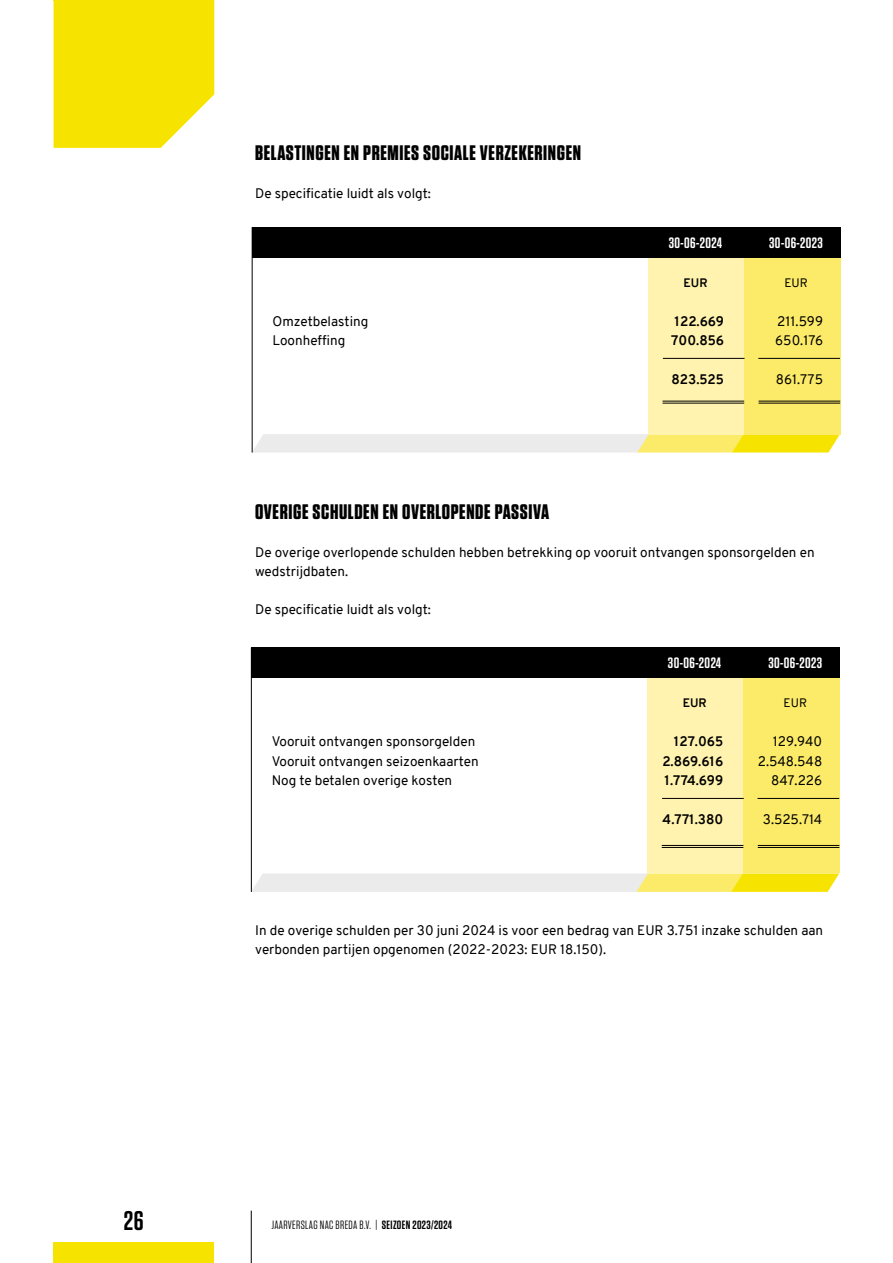
<style>
.page{position:relative;width:893px;height:1263px;background:#fff}
.page>*{position:absolute;margin:0;border:0;box-sizing:border-box;transform-origin:0 0}
.t1{font:600 27px "Tungsten";color:#000}
.t2{font:700 21px "Tungsten";letter-spacing:.03em;color:#000}
.t3{font:600 15px "Tungsten";letter-spacing:.03em;color:#fff}
.t4{font:13.5px/18.9px "Overpass";color:#000}
.t5{font:700 13.5px "Overpass";color:#000}
.t6{font:12px "Tungsten";letter-spacing:.03em;color:#000}
.t7{font:700 12px "Overpass";color:#000}
.t8{font:12px "Overpass";color:#000}
.s1{font-weight:600}
</style>
<div class="page">
<div style="left:54px;top:0;width:160px;height:148px;background:#f7e300"></div>
<div style="left:54px;top:1242px;width:160px;height:21px;background:#f7e300"></div>
<hr style="left:251px;top:1211px;width:1px;height:52px;background:#000">
<svg style="left:252px;top:873px;width:587px;height:19px;background:#f0eab2"></svg>
<div style="left:647px;top:675px;width:96px;height:198px;background:#fff3af"></div>
<div style="left:743px;top:675px;width:96px;height:198px;background:#fceb69"></div>
<div style="left:251px;top:647px;width:588px;height:31px;background:#000"></div>
<hr style="left:757px;top:798px;width:82px;height:1px;background:#000">
<hr style="left:662px;top:798px;width:82px;height:1px;background:#000">
<hr style="left:758px;top:845px;width:81px;height:1px;background:#000">
<hr style="left:758px;top:847px;width:81px;height:1px;background:#000">
<hr style="left:662px;top:845px;width:81px;height:1px;background:#000">
<hr style="left:662px;top:847px;width:81px;height:1px;background:#000">
<hr style="left:251px;top:648px;width:1px;height:244px;background:#000">
<svg style="left:253px;top:434px;width:587px;height:18px;background:#f0eab1"></svg>
<div style="left:648px;top:255px;width:96px;height:179px;background:#fff3af"></div>
<div style="left:744px;top:255px;width:96px;height:179px;background:#fceb69"></div>
<div style="left:252px;top:227px;width:588px;height:30px;background:#000"></div>
<hr style="left:758px;top:358px;width:82px;height:1px;background:#000">
<hr style="left:663px;top:358px;width:81px;height:1px;background:#000">
<hr style="left:759px;top:401px;width:81px;height:1px;background:#000">
<hr style="left:759px;top:403px;width:81px;height:1px;background:#000">
<hr style="left:662px;top:401px;width:82px;height:1px;background:#000">
<hr style="left:662px;top:403px;width:82px;height:1px;background:#000">
<hr style="left:252px;top:227px;width:1px;height:225px;background:#000">
<h2 class="t2" style="left:255px;top:142px;width:327px">BELASTINGEN EN PREMIES SOCIALE VERZEKERINGEN</h2>
<p class="t4" style="left:255px;top:184px;width:177px">De specificatie luidt als volgt:</p>
<p class="t3" style="left:669px;top:235px;width:55px">30-06-2024</p>
<p class="t3" style="left:769px;top:235px;width:55px">30-06-2023</p>
<p class="t7" style="left:683px;top:274px;width:26px">EUR</p>
<p class="t8" style="left:784px;top:274px;width:25px">EUR</p>
<p class="t4" style="left:273px;top:312px;width:97px">Omzetbelasting</p>
<p class="t5" style="left:675px;top:312px;width:51px">122.669</p>
<p class="t4" style="left:777px;top:312px;width:47px">211.599</p>
<p class="t4" style="left:272px;top:331px;width:74px">Loonheffing</p>
<p class="t5" style="left:671px;top:331px;width:54px">700.856</p>
<p class="t4" style="left:775px;top:331px;width:49px">650.176</p>
<p class="t5" style="left:672px;top:370px;width:54px">823.525</p>
<p class="t4" style="left:776px;top:370px;width:49px">861.775</p>
<h2 class="t2" style="left:255px;top:501px;width:295px">OVERIGE SCHULDEN EN OVERLOPENDE PASSIVA</h2>
<p class="t4" style="left:255px;top:543px;width:561px">De overige overlopende schulden hebben betrekking op vooruit ontvangen sponsorgelden en wedstrijdbaten.</p>
<p class="t4" style="left:255px;top:600px;width:177px">De specificatie luidt als volgt:</p>
<p class="t3" style="left:668px;top:655px;width:55px">30-06-2024</p>
<p class="t3" style="left:768px;top:655px;width:55px">30-06-2023</p>
<p class="t7" style="left:683px;top:695px;width:26px">EUR</p>
<p class="t8" style="left:783px;top:695px;width:25px">EUR</p>
<p class="t4" style="left:272px;top:732px;width:205px">Vooruit ontvangen sponsorgelden</p>
<p class="t5" style="left:674px;top:732px;width:51px">127.065</p>
<p class="t4" style="left:773px;top:732px;width:51px">129.940</p>
<p class="t4" style="left:272px;top:752px;width:209px">Vooruit ontvangen seizoenkaarten</p>
<p class="t5" style="left:662px;top:751px;width:62px">2.869.616</p>
<p class="t4" style="left:758px;top:752px;width:66px">2.548.548</p>
<p class="t4" style="left:272px;top:771px;width:182px">Nog te betalen overige kosten</p>
<p class="t5" style="left:665px;top:771px;width:60px">1.774.699</p>
<p class="t4" style="left:771px;top:771px;width:53px">847.226</p>
<p class="t5" style="left:663px;top:810px;width:62px">4.771.380</p>
<p class="t4" style="left:763px;top:810px;width:61px">3.525.714</p>
<p class="t4" style="left:255px;top:921px;width:570px">In de overige schulden per 30 juni 2024 is voor een bedrag van EUR 3.751 inzake schulden aan verbonden partijen opgenomen (2022-2023: EUR 18.150).</p>
<h1 class="t1" style="left:124px;top:1206px;width:22px">26</h1>
<p class="t6" style="left:271px;top:1219px;width:182px">JAARVERSLAG NAC BREDA B.V. | <span class="s1">SEIZOEN 2023/2024</span></p>
</div>
